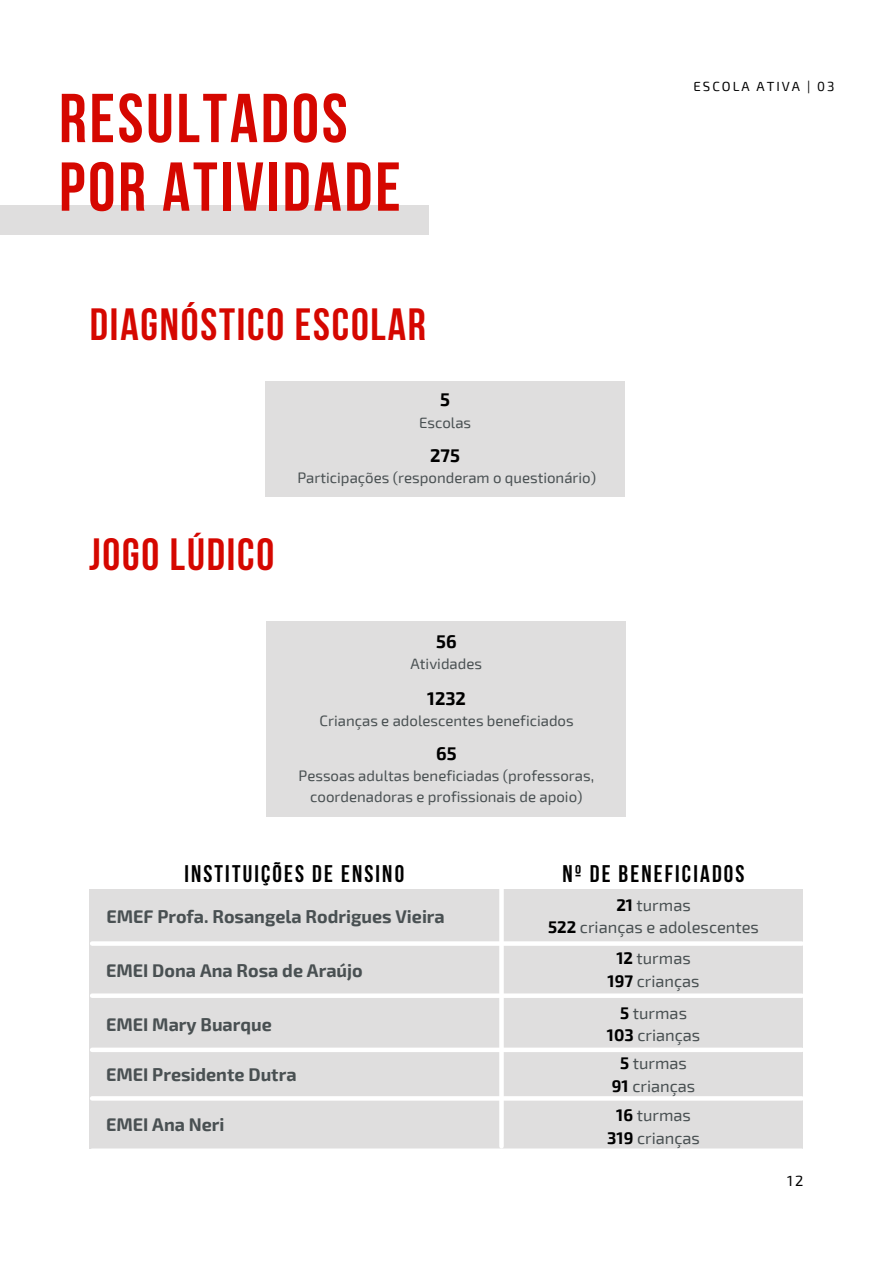
<style>
.page{position:relative;width:893px;height:1264px;background:#fff}
.page>*{position:absolute;margin:0;border:0;box-sizing:border-box;transform-origin:0 0}
.t1{font:700 69px/68.6px "Bebas Neue";letter-spacing:.04em;color:#d50700}
.t2{font:700 45px "Bebas Neue";letter-spacing:.04em;color:#d50700}
.t3{font:700 24px "Bebas Neue";letter-spacing:.09em;color:#000}
.t4{font:700 18px "Exo 2";color:#495052}
.t5{font:700 18px "Exo 2";color:#000}
.t6{font:16.5px/22.5px "Exo 2";color:#495052;text-align:center}
.t7{font:15px/20.2px "Exo 2";color:#495052;text-align:center}
.t8{font:14.7px "Exo 2";color:#000}
.t9{font:13.2px "Exo 2";letter-spacing:.15em;color:#000}
.s1{font-weight:700;color:#000}
</style>
<div class="page">
<div style="left:0;top:205px;width:429px;height:29px;background:#dfdede"></div>
<div style="left:90px;top:889px;width:712px;height:259px;background:#dfdede"></div>
<hr style="left:499px;top:888px;width:4px;height:258px;background:#fff">
<hr style="left:92px;top:941px;width:709px;height:4px;background:#fff">
<svg style="left:92px;top:993px;width:709px;height:4px;background:#fbfbfb"></svg>
<div style="left:92px;top:1047px;width:709px;height:5px;background:#fff"></div>
<hr style="left:92px;top:1096px;width:709px;height:4px;background:#fff">
<svg style="left:92px;top:1148px;width:709px;height:1px"></svg>
<div style="left:266px;top:621px;width:360px;height:196px;background:#dfdede"></div>
<div style="left:265px;top:381px;width:360px;height:116px;background:#dfdede"></div>
<h1 class="t1" style="left:59px;top:91px;width:343px">RESULTADOS<br>POR ATIVIDADE</h1>
<h2 class="t2" style="left:90px;top:307px;width:337px">DIAGNÓSTICO ESCOLAR</h2>
<p class="t5" style="left:440px;top:388px;width:11px">5</p>
<p class="t7" style="left:419px;top:411px;width:54px">Escolas</p>
<h2 class="t2" style="left:89px;top:536px;width:186px">JOGO LÚDICO</h2>
<p class="t5" style="left:430px;top:443px;width:31px">275</p>
<p class="t7" style="left:297px;top:467px;width:300px">Participações (responderam o questionário)</p>
<p class="t5" style="left:436px;top:629px;width:22px">56</p>
<p class="t7" style="left:410px;top:652px;width:73px">Atividades</p>
<p class="t5" style="left:427px;top:686px;width:40px">1232</p>
<p class="t7" style="left:319px;top:710px;width:255px">Crianças e adolescentes beneficiados</p>
<p class="t5" style="left:436px;top:741px;width:22px">65</p>
<p class="t7" style="left:298px;top:765px;width:297px">Pessoas adultas beneficiadas (professoras, coordenadoras e profissionais de apoio)</p>
<p class="t9" style="left:693px;top:77px;width:142px">ESCOLA ATIVA | 03</p>
<h3 class="t3" style="left:184px;top:863px;width:221px">INSTITUIÇÕES DE ENSINO</h3>
<h3 class="t3" style="left:562px;top:863px;width:183px">Nº DE BENEFICIADOS</h3>
<p class="t4" style="left:106px;top:904px;width:340px">EMEF Profa. Rosangela Rodrigues Vieira</p>
<p class="t4" style="left:106px;top:958px;width:258px">EMEI Dona Ana Rosa de Araújo</p>
<p class="t4" style="left:106px;top:1012px;width:167px">EMEI Mary Buarque</p>
<p class="t4" style="left:106px;top:1063px;width:192px">EMEI Presidente Dutra</p>
<p class="t4" style="left:106px;top:1113px;width:120px">EMEI Ana Neri</p>
<p class="t6" style="left:548px;top:893px;width:212px"><span class="s1">21</span> turmas<br><span class="s1">522</span> crianças e adolescentes</p>
<p class="t6" style="left:607px;top:946px;width:93px"><span class="s1">12</span> turmas<br><span class="s1">197</span> crianças</p>
<p class="t6" style="left:607px;top:1001px;width:95px"><span class="s1">5</span> turmas<br><span class="s1">103</span> crianças</p>
<p class="t6" style="left:612px;top:1051px;width:85px"><span class="s1">5</span> turmas<br><span class="s1">91</span> crianças</p>
<p class="t6" style="left:607px;top:1103px;width:94px"><span class="s1">16</span> turmas<br><span class="s1">319</span> crianças</p>
<p class="t8" style="left:787px;top:1171px;width:18px">12</p>
</div>
